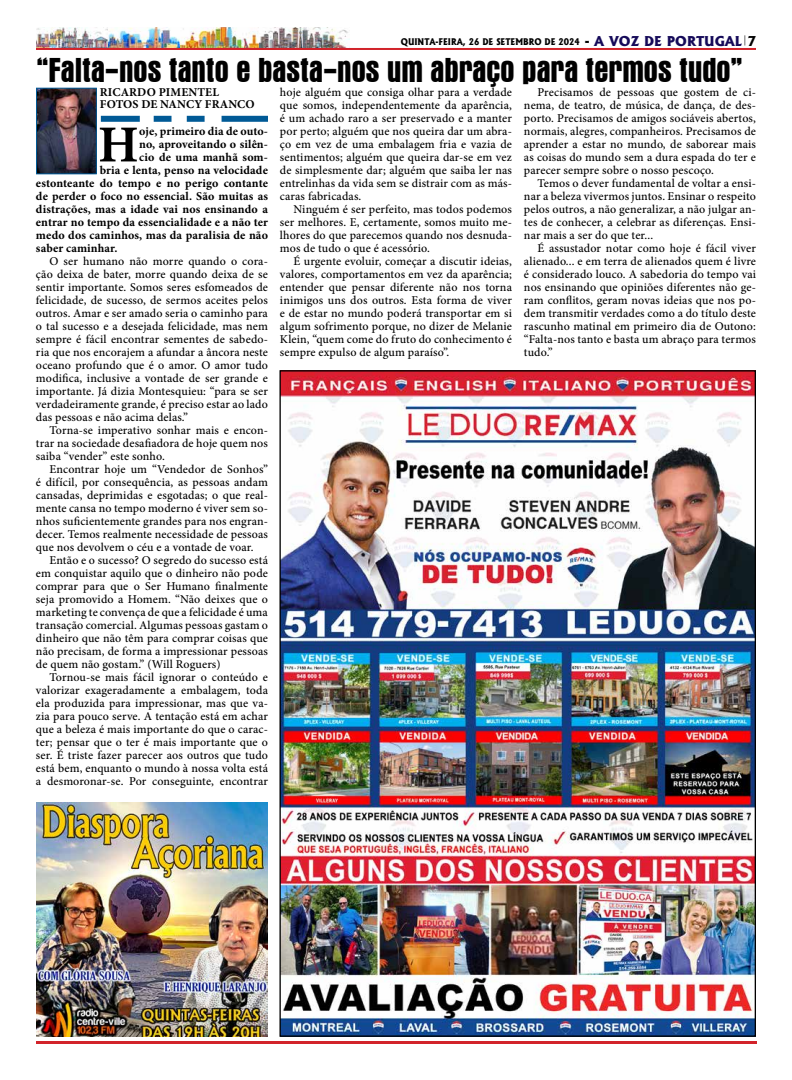
<style>
.page{position:relative;width:792px;height:1080px;background:#fff}
.page>*{position:absolute;margin:0;border:0;box-sizing:border-box;transform-origin:0 0}
.t1{font:700 52px "Minion Pro";color:#000}
.t2{font:700 condensed 35px "Aurora BT";letter-spacing:-.015em;color:#000}
.t3{font:500 12px/13px "Minion Pro";letter-spacing:.01em;color:#000;text-align:justify}
.t4{font:700 12px/12px "Minion Pro";letter-spacing:.01em;color:#000}
.t5{font:800 8.8px "Albertus";color:#000;scale:.91 1}
.s1{font-size:13px}
.s2{font-size:13px;color:#150a59}
</style>
<div class="page">
<img style="left:36px;top:27px;width:314px;height:21px">
<hr style="left:36px;top:48px;width:720px;height:2px;background:#d2232a">
<hr style="left:36px;top:1041px;width:720px;height:3px;background:#d2232a">
<img style="left:281px;top:372px;width:473px;height:663px">
<img style="left:36px;top:802px;width:232px;height:235px">
<div style="left:101px;top:116px;width:39px;height:6px;background:#005a96"></div>
<div style="left:154px;top:116px;width:18px;height:6px;background:#005a96"></div>
<div style="left:187px;top:116px;width:18px;height:6px;background:#005a96"></div>
<div style="left:222px;top:116px;width:46px;height:6px;background:#005a96"></div>
<img style="left:38px;top:90px;width:57px;height:82px">
<div style="left:36px;top:88px;width:61px;height:86px;border:1px solid #005a96"></div>
<p class="t5" style="left:401px;top:36px;width:392px">QUINTA-FEIRA, 26 DE SETEMBRO DE 2024 <span class="s1">-</span> <span class="s2">A VOZ DE PORTUGAL</span><sup>|</sup><span class="s1">7</span></p>
<h2 class="t2" style="left:36px;top:50px;width:708px">“Falta-nos tanto e basta-nos um abraço para termos tudo”</h2>
<p class="t3" style="left:524px;top:86px;width:234px;text-indent:14px">Precisamos de pessoas que gostem de ci&shy;nema, de teatro, de música, de dança, de des&shy;porto. Precisamos de amigos sociáveis abertos, normais, alegres, companheiros. Precisamos de aprender a estar no mundo, de saborear mais as coisas do mundo sem a dura espada do ter e parecer sempre sobre o nosso pescoço.</p>
<p class="t3" style="left:524px;top:177px;width:234px;text-indent:14px">Temos o dever fundamental de voltar a ensi&shy;nar a beleza vivermos juntos. Ensinar o respeito pelos outros, a não generalizar, a não julgar an&shy;tes de conhecer, a celebrar as diferenças. Ensi&shy;nar mais a ser do que ter...</p>
<p class="t3" style="left:524px;top:242px;width:234px;text-indent:14px">É assustador notar como hoje é fácil viver alienado... e em terra de alienados quem é livre é considerado louco. A sabedoria do tempo vai nos ensinando que opiniões diferentes não ge&shy;ram conflitos, geram novas ideias que nos po&shy;dem transmitir verdades como a do título deste rascunho matinal em primeiro dia de Outono: “Falta-nos tanto e basta um abraço para termos tudo.”</p>
<p class="t3" style="left:280px;top:86px;width:234px">hoje alguém que consiga olhar para a verdade que somos, independentemente da aparência, é um achado raro a ser preservado e a manter por perto; alguém que nos queira dar um abra&shy;ço em vez de uma embalagem fria e vazia de sentimentos; alguém que queira dar-se em vez de simplesmente dar; alguém que saiba ler nas entrelinhas da vida sem se distrair com as más&shy;caras fabricadas.</p>
<p class="t3" style="left:280px;top:203px;width:234px;text-indent:14px">Ninguém é ser perfeito, mas todos podemos ser melhores. E, certamente, somos muito me&shy;lhores do que parecemos quando nos desnuda&shy;mos de tudo o que é acessório.</p>
<p class="t3" style="left:280px;top:255px;width:234px;text-indent:14px">É urgente evoluir, começar a discutir ideias, valores, comportamentos em vez da aparência; entender que pensar diferente não nos torna inimigos uns dos outros. Esta forma de viver e de estar no mundo poderá transportar em si algum sofrimento porque, no dizer de Melanie Klein, “quem come do fruto do conhecimento é sempre expulso de algum paraíso”.</p>
<p class="t4" style="left:100px;top:86px;width:156px">RICARDO PIMENTEL<br>FOTOS DE NANCY FRANCO</p>
<h1 class="t1" style="left:98px;top:108px;width:42px">H</h1>
<p class="t4" style="left:139px;top:125px;width:130px">oje, primeiro dia de outo-</p>
<p class="t4" style="left:139px;top:138px;width:130px">no, aproveitando o silên-</p>
<p class="t4" style="left:139px;top:151px;width:130px">cio de uma manhã som-</p>
<p class="t4" style="left:100px;top:164px;width:170px">bria e lenta, penso na velocidade</p>
<p class="t4" style="left:36px;top:177px;width:234px">estonteante do tempo e no perigo contante</p>
<p class="t4" style="left:36px;top:190px;width:233px">de perder o foco no essencial. São muitas as</p>
<p class="t4" style="left:36px;top:203px;width:234px">distrações, mas a idade vai nos ensinando a</p>
<p class="t4" style="left:36px;top:216px;width:233px">entrar no tempo da essencialidade e a não ter</p>
<p class="t4" style="left:36px;top:229px;width:233px">medo dos caminhos, mas da paralisia de não</p>
<p class="t4" style="left:36px;top:242px;width:83px">saber caminhar.</p>
<p class="t3" style="left:36px;top:255px;width:234px;text-indent:14px">O ser humano não morre quando o cora&shy;ção deixa de bater, morre quando deixa de se sentir importante. Somos seres esfomeados de felicidade, de sucesso, de sermos aceites pelos outros. Amar e ser amado seria o caminho para o tal sucesso e a desejada felicidade, mas nem sempre é fácil encontrar sementes de sabedo&shy;ria que nos encorajem a afundar a âncora neste oceano profundo que é o amor. O amor tudo modifica, inclusive a vontade de ser grande e importante. Já dizia Montesquieu: “para se ser verdadeiramente grande, é preciso estar ao lado das pessoas e não acima delas.”</p>
<p class="t3" style="left:36px;top:424px;width:234px;text-indent:14px">Torna-se imperativo sonhar mais e encon&shy;trar na sociedade desafiadora de hoje quem nos saiba “vender” este sonho.</p>
<p class="t3" style="left:36px;top:463px;width:234px;text-indent:14px">Encontrar hoje um “Vendedor de Sonhos” é difícil, por consequência, as pessoas andam cansadas, deprimidas e esgotadas; o que real&shy;mente cansa no tempo moderno é viver sem so&shy;nhos suficientemente grandes para nos engran&shy;decer. Temos realmente necessidade de pessoas que nos devolvem o céu e a vontade de voar.</p>
<p class="t3" style="left:36px;top:554px;width:234px;text-indent:14px">Então e o sucesso? O segredo do sucesso está em conquistar aquilo que o dinheiro não pode comprar para que o Ser Humano finalmente seja promovido a Homem. “Não deixes que o marketing te convença de que a felicidade é uma transação comercial. Algumas pessoas gastam o dinheiro que não têm para comprar coisas que não precisam, de forma a impressionar pessoas de quem não gostam.” (Will Roguers)</p>
<p class="t3" style="left:36px;top:671px;width:234px;text-indent:14px">Tornou-se mais fácil ignorar o conteúdo e valorizar exageradamente a embalagem, toda ela produzida para impressionar, mas que va&shy;zia para pouco serve. A tentação está em achar que a beleza é mais importante do que o carac&shy;ter; pensar que o ter é mais importante que o ser. É triste fazer parecer aos outros que tudo está bem, enquanto o mundo à nossa volta está a desmoronar-se. Por conseguinte, encontrar</p>
</div>
